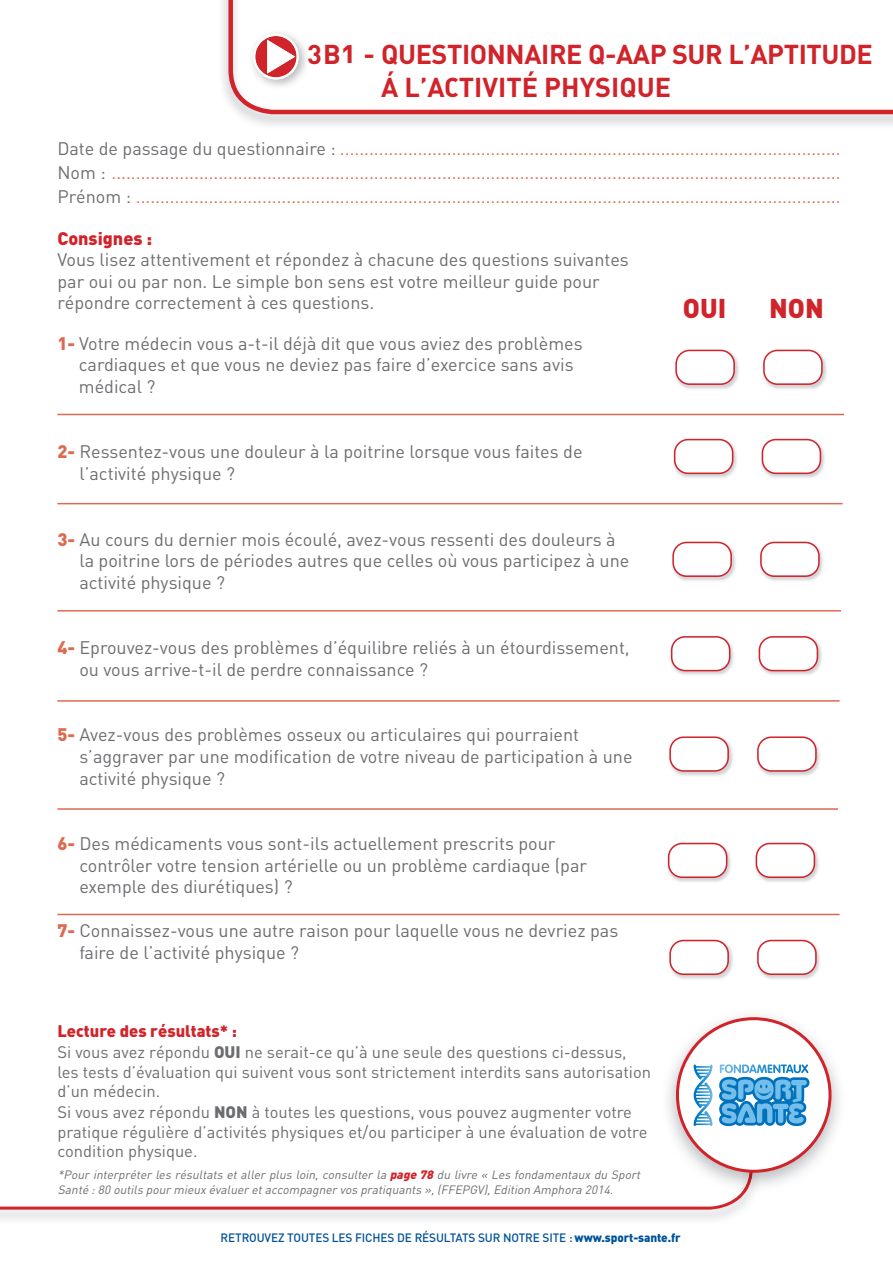
<style>
.page{position:relative;width:893px;height:1263px;background:#fff}
.page>*{position:absolute;margin:0;border:0;box-sizing:border-box;transform-origin:0 0}
.t1{font:27px/32.4px "DIN Bold Alternate";letter-spacing:-.015em;color:#d1232a}
.t2{font:900 26.85px "DIN";color:#d1232a}
.t3{font:18px/21.6px "DIN";color:#6c6d70}
.t4{font:18px/24px "DIN";color:#dd6c53;text-align:justify}
.t5{font:900 18px "DIN";color:#d1232a}
.t6{font:16.5px/20px "DIN";color:#6c6d70}
.t7{font:italic 12px/14.4px "DIN";color:#6c6d70}
.t8{font:500 12px "DIN";letter-spacing:-.01em;color:#01529a}
.s1{font-size:30px}
.s2{color:#6c6d70}
.s3{font-weight:900;color:#dc6a51}
.s4{font-weight:900;color:#d1232a}
.s5{font-weight:900}
</style>
<div class="page">
<svg style="left:0;top:1193px;width:753px;height:16px"></svg>
<img style="left:668px;top:1016px;width:171px;height:170px">
<img style="left:666px;top:1117px;width:96px;height:76px">
<img style="left:741px;top:1173px;width:12px;height:20px">
<svg style="left:228px;top:0;width:665px;height:114px"></svg>
<svg style="left:676px;top:1017px;width:155px;height:156px"></svg>
<hr style="left:57px;top:414px;width:787px;height:1px;background:#dc6a51">
<img style="left:769px;top:349px;width:58px;height:40px">
<svg style="left:763px;top:350px;width:60px;height:35px"></svg>
<img style="left:681px;top:349px;width:58px;height:40px">
<svg style="left:675px;top:350px;width:60px;height:35px"></svg>
<hr style="left:57px;top:503px;width:786px;height:1px;background:#dc6a51">
<img style="left:761px;top:438px;width:64px;height:40px">
<svg style="left:762px;top:439px;width:59px;height:35px"></svg>
<img style="left:673px;top:438px;width:64px;height:40px">
<svg style="left:674px;top:439px;width:59px;height:35px"></svg>
<hr style="left:57px;top:610px;width:784px;height:1px;background:#dc6a51">
<img style="left:766px;top:541px;width:57px;height:40px">
<svg style="left:760px;top:542px;width:60px;height:35px"></svg>
<img style="left:678px;top:541px;width:58px;height:40px">
<svg style="left:672px;top:542px;width:60px;height:35px"></svg>
<hr style="left:57px;top:700px;width:783px;height:2px;background:#dc6a51">
<img style="left:758px;top:643px;width:64px;height:32px">
<svg style="left:759px;top:636px;width:59px;height:35px"></svg>
<img style="left:670px;top:643px;width:64px;height:32px">
<svg style="left:671px;top:636px;width:59px;height:35px"></svg>
<hr style="left:57px;top:808px;width:781px;height:2px;background:#dc6a51">
<img style="left:763px;top:745px;width:57px;height:31px">
<svg style="left:757px;top:736px;width:60px;height:36px"></svg>
<img style="left:675px;top:744px;width:58px;height:32px">
<svg style="left:669px;top:736px;width:60px;height:36px"></svg>
<img style="left:755px;top:842px;width:64px;height:40px">
<svg style="left:756px;top:843px;width:59px;height:35px"></svg>
<img style="left:667px;top:842px;width:64px;height:40px">
<svg style="left:668px;top:843px;width:59px;height:35px"></svg>
<hr style="left:57px;top:914px;width:783px;height:1px;background:#dc6a51">
<img style="left:763px;top:939px;width:57px;height:40px">
<svg style="left:757px;top:940px;width:60px;height:35px"></svg>
<img style="left:675px;top:939px;width:58px;height:40px">
<svg style="left:669px;top:940px;width:60px;height:35px"></svg>
<h1 class="t1" style="left:307px;top:35px;width:16px">3</h1>
<h1 class="t1" style="left:381px;top:39px;width:493px;text-indent:-58px">B<span class="s1">1</span> - QUESTIONNAIRE Q-AAP SUR L’APTITUDE<br>Á L’ACTIVITÉ PHYSIQUE</h1>
<p class="t4" style="left:57px;top:137px;width:785px"><span class="s2">Date de passage du questionnaire :</span> .......................................................................................................<br><span class="s2">Nom :</span> ......................................................................................................................................................<br><span class="s2">Prénom :</span> .................................................................................................................................................</p>
<p class="t5" style="left:57px;top:228px;width:96px">Consignes :</p>
<p class="t3" style="left:57px;top:249px;width:573px">Vous lisez attentivement et répondez à chacune des questions suivantes par oui ou par non. Le simple bon sens est votre meilleur guide pour répondre correctement à ces questions.</p>
<h2 class="t2" style="left:683px;top:293px;width:45px">OUI</h2>
<h2 class="t2" style="left:769px;top:293px;width:56px">NON</h2>
<p class="t3" style="left:79px;top:333px;width:505px;text-indent:-22px"><span class="s3">1-</span> Votre médecin vous a-t-il déjà dit que vous aviez des problèmes cardiaques et que vous ne deviez pas faire d’exercice sans avis médical ?</p>
<p class="t3" style="left:79px;top:441px;width:505px;text-indent:-22px"><span class="s3">2-</span> Ressentez-vous une douleur à la poitrine lorsque vous faites de l’activité physique ?</p>
<p class="t3" style="left:79px;top:529px;width:551px;text-indent:-22px"><span class="s3">3-</span> Au cours du dernier mois écoulé, avez-vous ressenti des douleurs à la poitrine lors de périodes autres que celles où vous participez à une activité physique ?</p>
<p class="t3" style="left:79px;top:637px;width:552px;text-indent:-22px"><span class="s3">4-</span> Eprouvez-vous des problèmes d’équilibre reliés à un étourdissement, ou vous arrive-t-il de perdre connaissance ?</p>
<p class="t3" style="left:79px;top:724px;width:555px;text-indent:-22px"><span class="s3">5-</span> Avez-vous des problèmes osseux ou articulaires qui pourraient s’aggraver par une modification de votre niveau de participation à une activité physique ?</p>
<p class="t3" style="left:79px;top:833px;width:509px;text-indent:-22px"><span class="s3">6-</span> Des médicaments vous sont-ils actuellement prescrits pour contrôler votre tension artérielle ou un problème cardiaque (par exemple des diurétiques) ?</p>
<p class="t3" style="left:79px;top:920px;width:540px;text-indent:-22px"><span class="s3">7-</span> Connaissez-vous une autre raison pour laquelle vous ne devriez pas faire de l’activité physique ?</p>
<p class="t6" style="left:57px;top:1022px;width:595px"><span class="s4">Lecture des résultats* :<br></span>Si vous avez répondu <span class="s5">OUI</span> ne serait-ce qu’à une seule des questions ci-dessus, les tests d’évaluation qui suivent vous sont strictement interdits sans autorisation d’un médecin.<br>Si vous avez répondu <span class="s5">NON</span> à toutes les questions, vous pouvez augmenter votre pratique régulière d’activités physiques et/ou participer à une évaluation de votre condition physique.</p>
<p class="t7" style="left:58px;top:1168px;width:586px">*Pour interpréter les résultats et aller plus loin, consulter la <span class="s4">page 78</span> du livre « Les fondamentaux du Sport<br>Santé : 80 outils pour mieux évaluer et accompagner vos pratiquants », (FFEPGV), Edition Amphora 2014.</p>
<p class="t8" style="left:221px;top:1230px;width:462px">RETROUVEZ TOUTES LES FICHES DE RÉSULTATS SUR NOTRE SITE : <span class="s5">www.sport-sante.fr</span></p>
</div>
